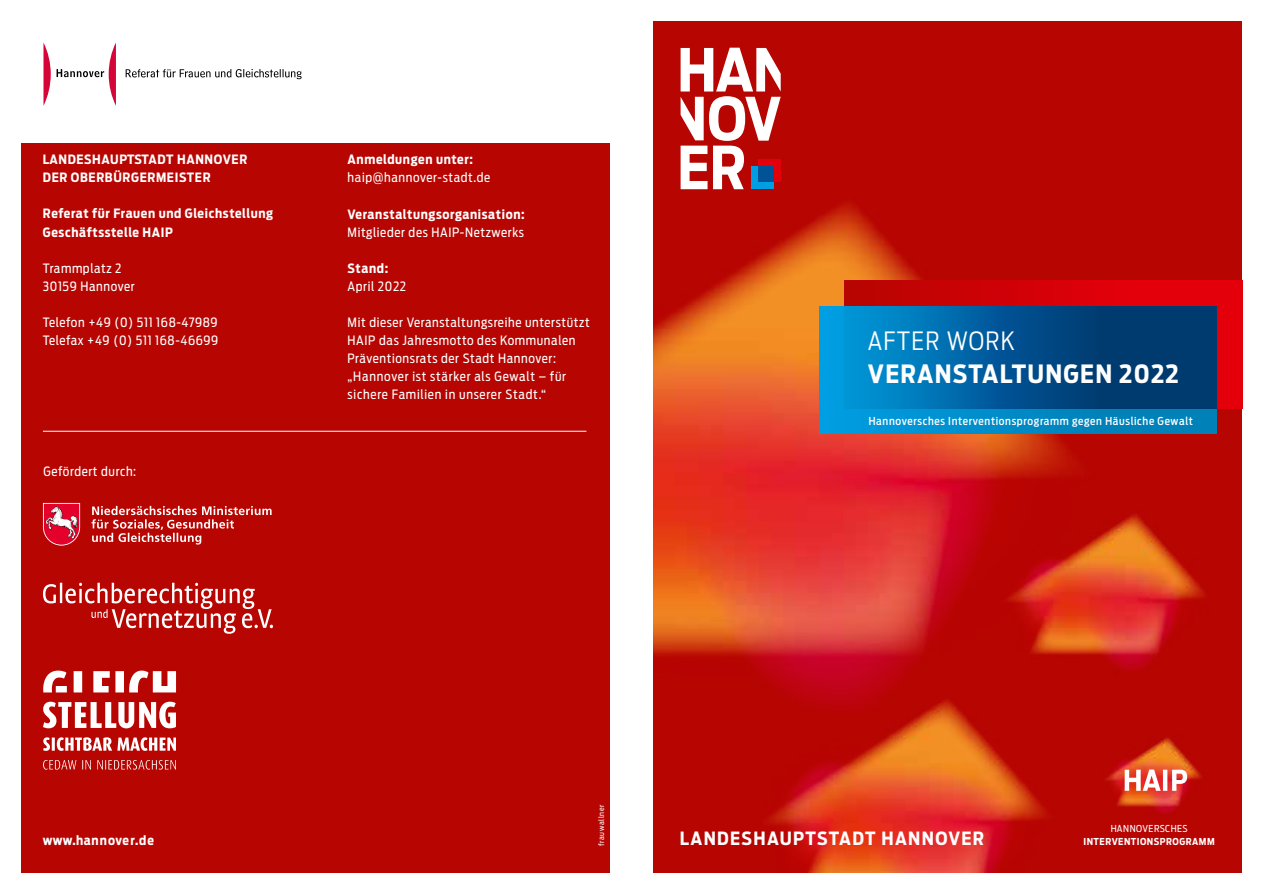
<style>
.page{position:relative;width:1263px;height:893px;background:#fff}
.page>*{position:absolute;margin:0;border:0;box-sizing:border-box;transform-origin:0 0}
.t1{font:700 25.05px "Antenna Condensed";letter-spacing:.05em;color:#fff}
.t2{font:300 25.05px "Antenna Condensed";letter-spacing:.05em;color:#fff}
.t3{font:700 18.15px "Antenna Condensed";letter-spacing:.075em;color:#fff}
.t4{font:12.75px/18px "Antenna Condensed";letter-spacing:.05em;color:#fff}
.t5{font:700 12.75px/18px "Antenna Condensed";letter-spacing:.05em;color:#fff}
.t6{font:500 10.8px "Antenna Condensed";letter-spacing:.06em;color:#fff}
.t7{font:700 9.45px "Antenna Condensed";letter-spacing:.05em;color:#fff}
.t8{font:9.45px "Antenna Condensed";letter-spacing:.05em;color:#fff}
.t9{font:7.5px "Antenna Condensed";letter-spacing:.08em;color:#fff}
</style>
<div class="page">
<div style="left:21px;top:143px;width:589px;height:729px;background:#b70502"></div>
<div style="left:653px;top:21px;width:589px;height:851px;background:#b70502"></div>
<img style="left:653px;top:186px;width:457px;height:506px">
<img style="left:994px;top:508px;width:210px;height:168px">
<img style="left:768px;top:692px;width:278px;height:180px">
<img style="left:1106px;top:738px;width:95px;height:76px">
<svg style="left:1125px;top:769px;width:62px;height:22px"></svg>
<svg style="left:819px;top:306px;width:398px;height:128px;background:#008dcb"></svg>
<div style="left:844px;top:281px;width:398px;height:127px;background:linear-gradient(to right,#ba0302,#ec000d)"></div>
<svg style="left:844px;top:306px;width:373px;height:102px;background:#005893"></svg>
<svg style="left:43px;top:43px;width:8px;height:63px"></svg>
<svg style="left:57px;top:43px;width:59px;height:63px"></svg>
<svg style="left:126px;top:69px;width:176px;height:10px"></svg>
<hr style="left:43px;top:431px;width:543px;height:1px;background:#fff">
<svg style="left:43px;top:503px;width:37px;height:43px;background:#d9425b"></svg>
<svg style="left:91px;top:506px;width:181px;height:39px"></svg>
<svg style="left:681px;top:48px;width:100px;height:141px"></svg>
<svg style="left:43px;top:583px;width:230px;height:51px"></svg>
<svg style="left:43px;top:760px;width:133px;height:10px"></svg>
<svg style="left:43px;top:671px;width:133px;height:21px"></svg>
<svg style="left:43px;top:737px;width:133px;height:14px"></svg>
<svg style="left:43px;top:702px;width:133px;height:26px"></svg>
<p class="t5" style="left:43px;top:151px;width:206px">LANDESHAUPTSTADT HANNOVER<br>DER OBERBÜRGERMEISTER</p>
<p class="t5" style="left:43px;top:205px;width:232px">Referat für Frauen und Gleichstellung<br>Geschäftsstelle HAIP</p>
<p class="t4" style="left:43px;top:259px;width:93px">Trammplatz 2<br>30159 Hannover</p>
<p class="t4" style="left:43px;top:313px;width:177px">Telefon +49 (0) 511 168-47989<br>Telefax +49 (0) 511 168-46699</p>
<p class="t4" style="left:43px;top:462px;width:94px">Gefördert durch:</p>
<p class="t5" style="left:348px;top:151px;width:127px">Anmeldungen unter:</p>
<p class="t4" style="left:348px;top:169px;width:144px">haip@hannover-stadt.de</p>
<p class="t5" style="left:348px;top:205px;width:179px">Veranstaltungsorganisation:</p>
<p class="t4" style="left:348px;top:223px;width:178px">Mitglieder des HAIP-Netzwerks</p>
<p class="t5" style="left:348px;top:259px;width:42px">Stand:</p>
<p class="t4" style="left:348px;top:277px;width:60px">April 2022</p>
<p class="t4" style="left:348px;top:313px;width:244px">Mit dieser Veranstaltungsreihe unterstützt HAIP das Jahresmotto des Kommunalen Präventionsrats der Stadt Hannover: „Hannover ist stärker als Gewalt – für sichere Familien in unserer Stadt.“</p>
<h1 class="t2" style="left:868px;top:325px;width:148px">AFTER WORK</h1>
<h1 class="t1" style="left:868px;top:357px;width:313px">VERANSTALTUNGEN 2022</h1>
<p class="t6" style="left:868px;top:414px;width:326px">Hannoversches Interventionsprogramm gegen Häusliche Gewalt</p>
<p class="t9" style="left:596px;top:846px;width:42px;rotate:-90deg">frauwallner</p>
<p class="t8" style="left:1111px;top:823px;width:78px">HANNOVERSCHES</p>
<h2 class="t3" style="left:680px;top:826px;width:306px">LANDESHAUPTSTADT HANNOVER</h2>
<p class="t5" style="left:43px;top:831px;width:112px">www.hannover.de</p>
<p class="t7" style="left:1083px;top:835px;width:133px">INTERVENTIONSPROGRAMM</p>
</div>
